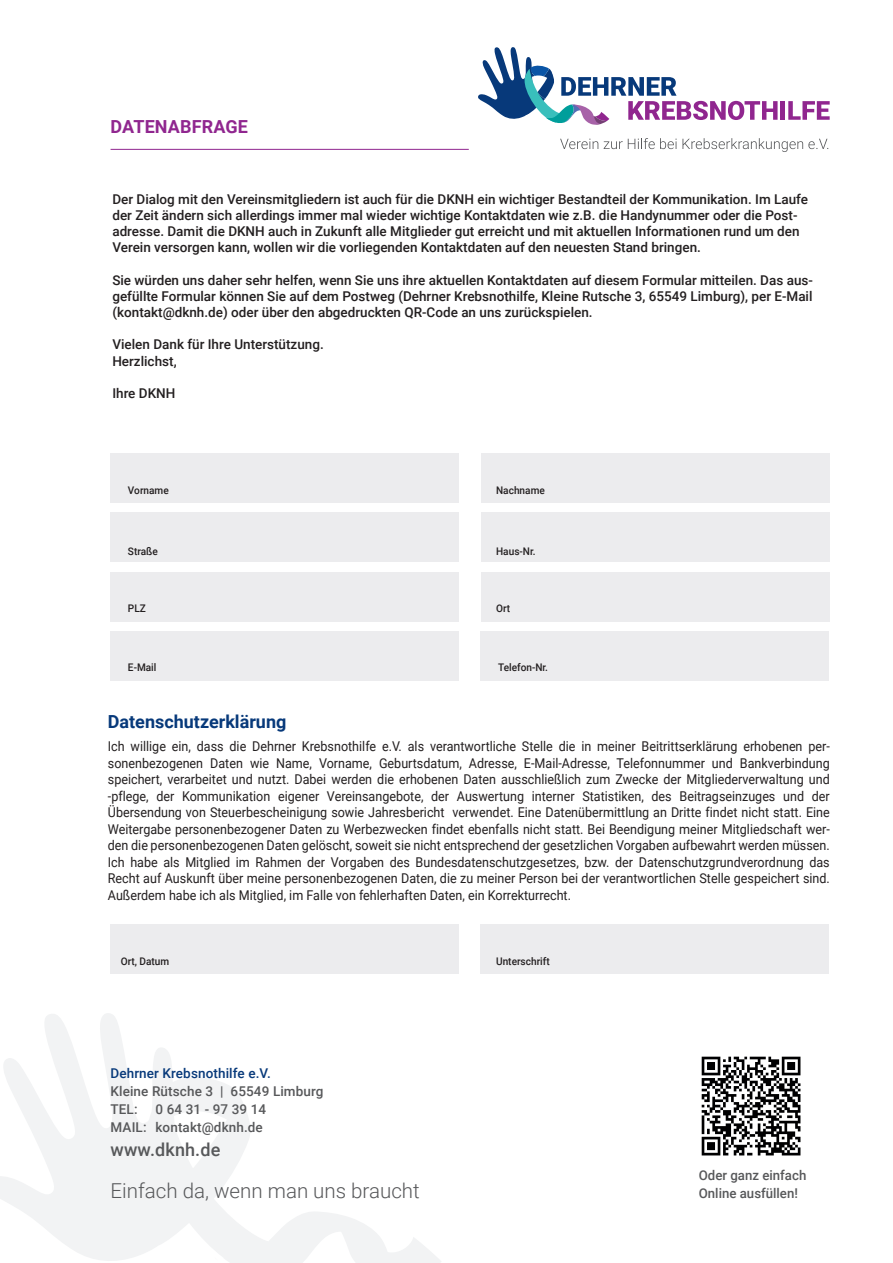
<style>
.page{position:relative;width:893px;height:1263px;background:#fff}
.page>*{position:absolute;margin:0;border:0;box-sizing:border-box;transform-origin:0 0}
.t1{font:300 20.55px "Roboto";color:#57585a}
.t2{font:700 18px "Roboto";color:#07397a}
.t3{font:700 18px "Roboto";letter-spacing:.01em;color:#90268f}
.t4{font:500 18px "Roboto";letter-spacing:.01em;color:#57585a}
.t5{font:13.5px/16.5px "Roboto";color:#231f20;text-align:justify;scale:.93 1}
.t6{font:500 13.5px/16.2px "Roboto";color:#231f20}
.t7{font:500 13.5px/18px "Roboto";letter-spacing:.01em;color:#57585a}
.t8{font:500 13.5px "Roboto";letter-spacing:.01em;color:#07397a}
.t9{font:500 10.5px "Roboto";color:#231f20;scale:.96 1}
</style>
<div class="page">
<svg style="left:560px;top:139px;width:38px;height:10px"></svg>
<svg style="left:604px;top:138px;width:224px;height:14px"></svg>
<svg style="left:478px;top:47px;width:300px;height:78px"></svg>
<hr style="left:781px;top:101px;width:4px;height:19px;background:#90268f">
<svg style="left:788px;top:101px;width:42px;height:19px"></svg>
<svg style="left:0;top:1013px;width:441px;height:250px"></svg>
<svg style="left:214px;top:1257px;width:4px;height:3px"></svg>
<hr style="left:111px;top:149px;width:358px;height:1px;background:#90268f">
<div style="left:111px;top:453px;width:348px;height:50px;background:#ececee"></div>
<div style="left:481px;top:453px;width:349px;height:50px;background:#ececee"></div>
<div style="left:111px;top:512px;width:348px;height:50px;background:#ececee"></div>
<div style="left:481px;top:512px;width:349px;height:50px;background:#ececee"></div>
<div style="left:111px;top:572px;width:348px;height:50px;background:#ececee"></div>
<div style="left:481px;top:572px;width:349px;height:50px;background:#ececee"></div>
<div style="left:111px;top:631px;width:348px;height:50px;background:#ececee"></div>
<div style="left:481px;top:631px;width:348px;height:50px;background:#ececee"></div>
<div style="left:111px;top:924px;width:348px;height:50px;background:#ececee"></div>
<div style="left:481px;top:924px;width:348px;height:50px;background:#ececee"></div>
<svg style="left:701px;top:1056px;width:100px;height:100px"></svg>
<svg style="left:702px;top:1057px;width:98px;height:98px"></svg>
<h2 class="t3" style="left:111px;top:114px;width:139px">DATENABFRAGE</h2>
<p class="t6" style="left:112px;top:190px;width:697px">Der Dialog mit den Vereinsmitgliedern ist auch für die DKNH ein wichtiger Bestandteil der Kommunikation. Im Laufe der Zeit ändern sich allerdings immer mal wieder wichtige Kontaktdaten wie z.B. die Handynummer oder die Post&shy;adresse. Damit die DKNH auch in Zukunft alle Mitglieder gut erreicht und mit aktuellen Informationen rund um den Verein versorgen kann, wollen wir die vorliegenden Kontaktdaten auf den neuesten Stand bringen.</p>
<p class="t6" style="left:112px;top:271px;width:702px;text-align:justify">Sie würden uns daher sehr helfen, wenn Sie uns ihre aktuellen Kontaktdaten auf diesem Formular mitteilen. Das aus&shy;gefüllte Formular können Sie auf dem Postweg (Dehrner Krebsnothilfe, Kleine Rutsche 3, 65549 Limburg), per E-Mail (kontakt@dknh.de) oder über den abgedruckten QR-Code an uns zurückspielen.</p>
<p class="t6" style="left:112px;top:336px;width:213px">Vielen Dank für Ihre Unterstützung.<br>Herzlichst,</p>
<p class="t6" style="left:112px;top:384px;width:65px">Ihre DKNH</p>
<p class="t9" style="left:128px;top:483px;width:44px">Vorname</p>
<p class="t9" style="left:496px;top:483px;width:52px">Nachname</p>
<p class="t9" style="left:128px;top:543px;width:33px">Straße</p>
<p class="t9" style="left:496px;top:543px;width:43px">Haus-Nr.</p>
<p class="t9" style="left:128px;top:600px;width:20px">PLZ</p>
<p class="t9" style="left:496px;top:600px;width:16px">Ort</p>
<p class="t9" style="left:128px;top:660px;width:31px">E-Mail</p>
<p class="t9" style="left:498px;top:660px;width:54px">Telefon-Nr.</p>
<h2 class="t2" style="left:108px;top:709px;width:180px">Datenschutzerklärung</h2>
<p class="t5" style="left:108px;top:737px;width:778px">Ich willige ein, dass die Dehrner Krebsnothilfe e.V. als verantwortliche Stelle die in meiner Beitrittserklärung erhobenen per&shy;sonenbezogenen Daten wie Name, Vorname, Geburtsdatum, Adresse, E-Mail-Adresse, Telefonnummer und Bankverbindung speichert, verarbeitet und nutzt. Dabei werden die erhobenen Daten ausschließlich zum Zwecke der Mitgliederverwaltung und -pflege, der Kommunikation eigener Vereinsangebote, der Auswertung interner Statistiken, des Beitragseinzuges und der Übersendung von Steuerbescheinigung sowie Jahresbericht verwendet. Eine Datenübermittlung an Dritte findet nicht statt. Eine Weitergabe personenbezogener Daten zu Werbezwecken findet ebenfalls nicht statt. Bei Beendigung meiner Mitgliedschaft wer&shy;den die personenbezogenen Daten gelöscht, soweit sie nicht entsprechend der gesetzlichen Vorgaben aufbewahrt werden müssen.<br>Ich habe als Mitglied im Rahmen der Vorgaben des Bundesdatenschutzgesetzes, bzw. der Datenschutzgrundverordnung das Recht auf Auskunft über meine personenbezogenen Daten, die zu meiner Person bei der verantwortlichen Stelle gespeichert sind.<br>Außerdem habe ich als Mitglied, im Falle von fehlerhaften Daten, ein Korrekturrecht.</p>
<p class="t9" style="left:121px;top:954px;width:52px">Ort, Datum</p>
<p class="t9" style="left:496px;top:954px;width:57px">Unterschrift</p>
<p class="t8" style="left:111px;top:1064px;width:162px">Dehrner Krebsnothilfe e.V.</p>
<p class="t7" style="left:111px;top:1082px;width:214px">Kleine Rütsche 3 | 65549 Limburg<br>TEL:</p>
<p class="t7" style="left:111px;top:1100px;width:157px;text-align:right">0 64 31 - 97 39 14<br>MAIL: kontakt@dknh.de</p>
<h2 class="t4" style="left:111px;top:1137px;width:111px">www.dknh.de</h2>
<p class="t7" style="left:699px;top:1165px;width:109px">Oder ganz einfach</p>
<h1 class="t1" style="left:111px;top:1177px;width:311px">Einfach da, wenn man uns braucht</h1>
<p class="t7" style="left:699px;top:1183px;width:101px">Online ausfüllen!</p>
</div>
